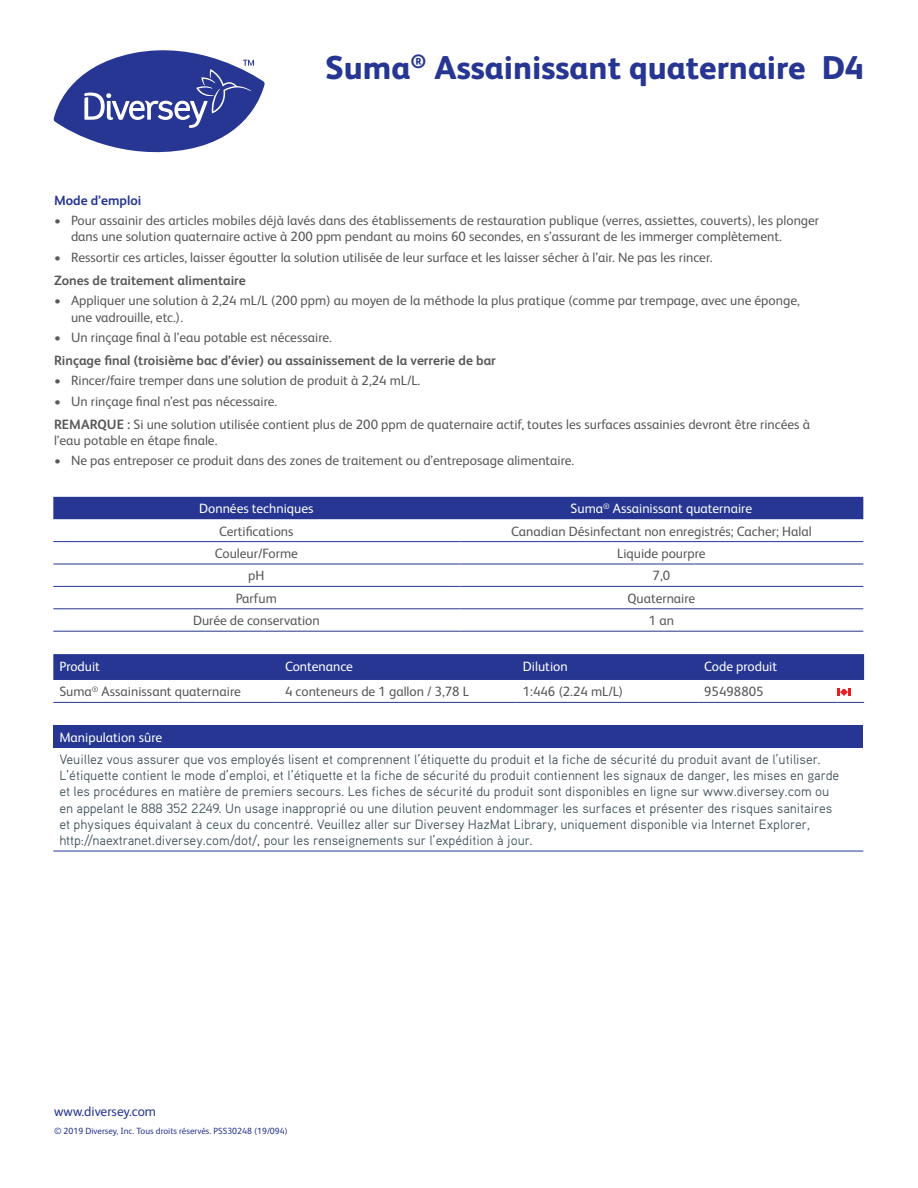
<style>
.page{position:relative;width:918px;height:1188px;background:#fff}
.page>*{position:absolute;margin:0;border:0;box-sizing:border-box;transform-origin:0 0}
.Fancy_Name_page_2{font:800 33px "FS Albert Pro";color:#263692}
.bullet{font:13.5px/16.2px "FS Albert Pro";color:#57585a}
.Body_text{font:13.5px/16.2px "Aaux Pro OT";letter-spacing:-.005em;color:#45555f}
.Body_text-2{font:13.5px "FS Albert Pro";color:#57585a}
._2_Table_Subhead_Blu{font:13.5px "FS Albert Pro";color:#fff}
.Body_text-3{font:700 13.5px "FS Albert Pro";color:#57585a}
.t1{font:13.5px "FS Albert Pro";color:#263692}
.Section_headings{font:700 13.5px "FS Albert Pro";color:#263692}
.t2{font:9px "FS Albert Pro";color:#263692}
.s1{font-weight:700}
</style>
<div class="page">
<svg style="left:837px;top:688px;width:14px;height:8px"></svg>
<div style="left:53px;top:725px;width:810px;height:23px;background:#263692"></div>
<hr style="left:53px;top:851px;width:810px;height:1px;background:#263692">
<div style="left:53px;top:654px;width:811px;height:26px;background:#263692"></div>
<hr style="left:53px;top:702px;width:226px;height:1px;background:#263692">
<hr style="left:279px;top:702px;width:238px;height:1px;background:#263692">
<hr style="left:517px;top:702px;width:181px;height:1px;background:#263692">
<hr style="left:698px;top:702px;width:140px;height:1px;background:#263692">
<svg style="left:838px;top:702px;width:26px;height:1px"></svg>
<div style="left:53px;top:497px;width:810px;height:22px;background:#263692"></div>
<hr style="left:53px;top:541px;width:406px;height:1px;background:#263692">
<hr style="left:459px;top:541px;width:404px;height:1px;background:#263692">
<hr style="left:53px;top:564px;width:406px;height:1px;background:#263692">
<hr style="left:459px;top:564px;width:404px;height:1px;background:#263692">
<hr style="left:53px;top:586px;width:406px;height:1px;background:#263692">
<hr style="left:459px;top:586px;width:404px;height:1px;background:#263692">
<hr style="left:53px;top:608px;width:406px;height:1px;background:#263692">
<hr style="left:459px;top:608px;width:404px;height:1px;background:#263692">
<hr style="left:53px;top:631px;width:406px;height:1px;background:#263692">
<hr style="left:459px;top:631px;width:404px;height:1px;background:#263692">
<svg style="left:53px;top:50px;width:212px;height:103px"></svg>
<p class="Fancy_Name_page_2" style="left:325px;top:42px;width:540px">Suma<sup>®</sup> Assainissant quaternaire D4</p>
<p class="Section_headings" style="left:54px;top:191px;width:89px">Mode d’emploi</p>
<p class="bullet" style="left:71px;top:212px;width:750px;text-indent:-17px">• Pour assainir des articles mobiles déjà lavés dans des établissements de restauration publique (verres, assiettes, couverts), les plonger dans une solution quaternaire active à 200 ppm pendant au moins 60 secondes, en s’assurant de les immerger complètement.</p>
<p class="bullet" style="left:54px;top:248px;width:660px">• Ressortir ces articles, laisser égoutter la solution utilisée de leur surface et les laisser sécher à l’air. Ne pas les rincer.</p>
<p class="Body_text-3" style="left:54px;top:271px;width:193px">Zones de traitement alimentaire</p>
<p class="bullet" style="left:71px;top:292px;width:730px;text-indent:-17px">• Appliquer une solution à 2,24 mL/L (200 ppm) au moyen de la méthode la plus pratique (comme par trempage, avec une éponge, une vadrouille, etc.).</p>
<p class="bullet" style="left:54px;top:328px;width:279px">• Un rinçage final à l’eau potable est nécessaire.</p>
<p class="Body_text-3" style="left:54px;top:351px;width:443px">Rinçage final (troisième bac d’évier) ou assainissement de la verrerie de bar</p>
<p class="bullet" style="left:54px;top:372px;width:368px">• Rincer/faire tremper dans une solution de produit à 2,24 mL/L.</p>
<p class="bullet" style="left:54px;top:392px;width:225px">• Un rinçage final n’est pas nécessaire.</p>
<p class="bullet" style="left:54px;top:415px;width:758px"><span class="s1">REMARQUE :</span> Si une solution utilisée contient plus de 200 ppm de quaternaire actif, toutes les surfaces assainies devront être rincées à l’eau potable en étape finale.</p>
<p class="bullet" style="left:54px;top:452px;width:522px">• Ne pas entreposer ce produit dans des zones de traitement ou d’entreposage alimentaire.</p>
<p class="_2_Table_Subhead_Blu" style="left:199px;top:499px;width:116px">Données techniques</p>
<p class="_2_Table_Subhead_Blu" style="left:571px;top:499px;width:183px">Suma<sup>®</sup> Assainissant quaternaire</p>
<p class="Body_text-2" style="left:219px;top:521px;width:76px">Certifications</p>
<p class="Body_text-2" style="left:511px;top:521px;width:302px">Canadian Désinfectant non enregistrés; Cacher; Halal</p>
<p class="Body_text-2" style="left:215px;top:544px;width:85px">Couleur/Forme</p>
<p class="Body_text-2" style="left:617px;top:544px;width:90px">Liquide pourpre</p>
<p class="Body_text-2" style="left:248px;top:566px;width:18px">pH</p>
<p class="Body_text-2" style="left:653px;top:566px;width:19px">7,0</p>
<p class="Body_text-2" style="left:236px;top:589px;width:43px">Parfum</p>
<p class="Body_text-2" style="left:627px;top:589px;width:69px">Quaternaire</p>
<p class="Body_text-2" style="left:193px;top:611px;width:128px">Durée de conservation</p>
<p class="Body_text-2" style="left:649px;top:611px;width:27px">1 an</p>
<p class="_2_Table_Subhead_Blu" style="left:59px;top:656px;width:42px">Produit</p>
<p class="_2_Table_Subhead_Blu" style="left:285px;top:656px;width:69px">Contenance</p>
<p class="_2_Table_Subhead_Blu" style="left:523px;top:656px;width:46px">Dilution</p>
<p class="_2_Table_Subhead_Blu" style="left:704px;top:656px;width:74px">Code produit</p>
<p class="Body_text-2" style="left:59px;top:682px;width:183px">Suma<sup>®</sup> Assainissant quaternaire</p>
<p class="Body_text-2" style="left:285px;top:682px;width:185px">4 conteneurs de 1 gallon / 3,78 L</p>
<p class="Body_text-2" style="left:523px;top:682px;width:102px">1:446 (2.24 mL/L)</p>
<p class="Body_text-2" style="left:704px;top:682px;width:61px">95498805</p>
<p class="_2_Table_Subhead_Blu" style="left:59px;top:727px;width:104px">Manipulation sûre</p>
<p class="Body_text" style="left:59px;top:751px;width:782px">Veuillez vous assurer que vos employés lisent et comprennent l’étiquette du produit et la fiche de sécurité du produit avant de l’utiliser.<br>L’étiquette contient le mode d’emploi, et l’étiquette et la fiche de sécurité du produit contiennent les signaux de danger, les mises en garde et les procédures en matière de premiers secours. Les fiches de sécurité du produit sont disponibles en ligne sur www.diversey.com ou en appelant le 888 352 2249. Un usage inapproprié ou une dilution peuvent endommager les surfaces et présenter des risques sanitaires et physiques équivalant à ceux du concentré. Veuillez aller sur Diversey HazMat Library, uniquement disponible via Internet Explorer, http://naextranet.diversey.com/dot/, pour les renseignements sur l’expédition à jour.</p>
<p class="t1" style="left:54px;top:1102px;width:104px">www.diversey.com</p>
<p class="t2" style="left:54px;top:1125px;width:235px">© 2019 Diversey, Inc. Tous droits réservés. PSS30248 (19/094)</p>
</div>
